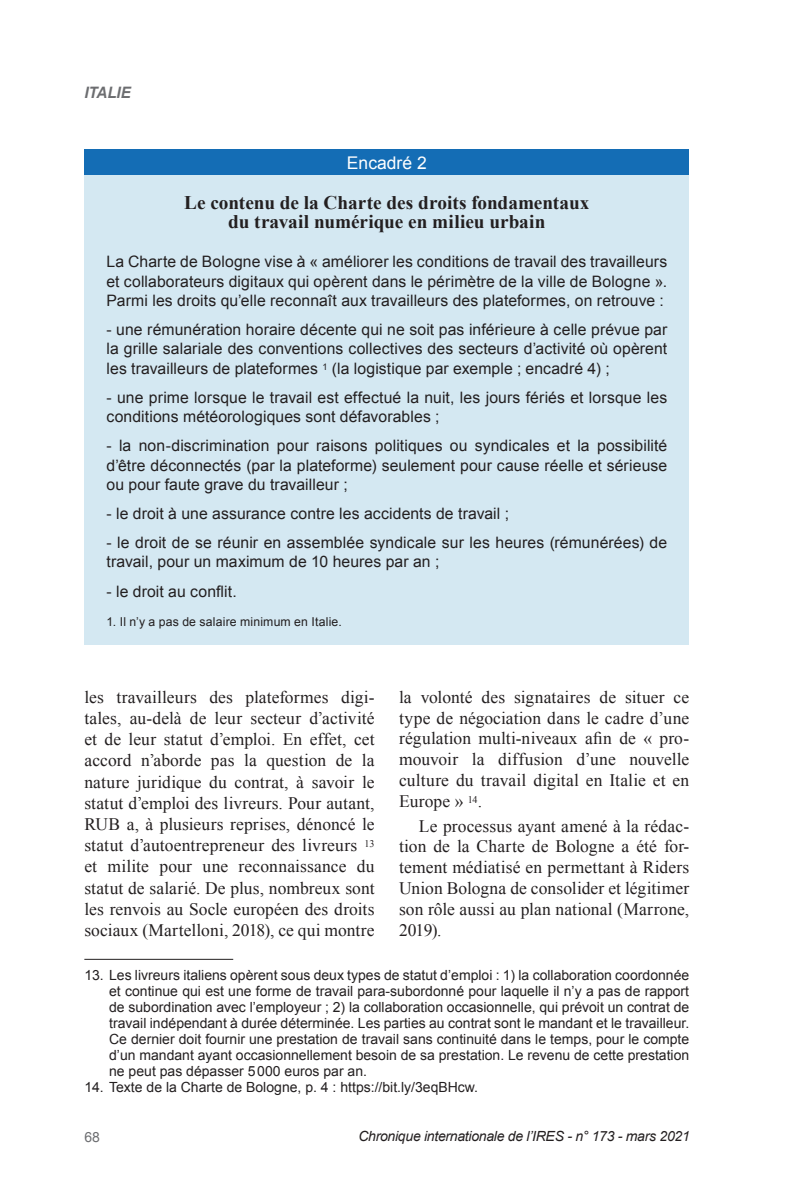
<style>
.page{position:relative;width:794px;height:1191px;background:#fff}
.page>*{position:absolute;margin:0;border:0;box-sizing:border-box;transform-origin:0 0}
.TITRE_ENCADRE{font:700 19.25px/19.8px "Times New Roman";color:#231f20;text-align:center}
.t1{font:17.5px/21.2px "Times New Roman";letter-spacing:.005em;color:#231f20;text-align:justify}
.Encadré_bando{font:17.5px "Arial";color:#fff}
.ENCADRE{font:15.75px/19.2px "Arial";letter-spacing:.005em;color:#231f20;text-align:justify}
.t2{font:italic 700 15.75px "Arial";color:#6c6d70;scale:.95 1}
.Notes_de_bas_2{font:14px/15.9px "Arial";color:#231f20;text-align:justify}
.t3{font:italic 14px "Arial";letter-spacing:-.02em;color:#231f20}
.t4{font:14px "Arial";color:#6c6d70}
.Encadre_source{font:12.25px "Arial";letter-spacing:.015em;color:#231f20}
</style>
<div class="page">
<hr style="left:84px;top:959px;width:149px;height:1px;background:#231f20">
<div style="left:85px;top:149px;width:604px;height:27px;background:#146db5"></div>
<div style="left:85px;top:176px;width:604px;height:469px;background:#d4e8f2"></div>
<p class="t2" style="left:84px;top:82px;width:50px">ITALIE</p>
<p class="Encadré_bando" style="left:347px;top:151px;width:81px">Encadré 2</p>
<p class="TITRE_ENCADRE" style="left:184px;top:192px;width:407px">Le contenu de la Charte des droits fondamentaux du travail numérique en milieu urbain</p>
<p class="ENCADRE" style="left:106px;top:252px;width:562px">La Charte de Bologne vise à « améliorer les conditions de travail des travailleurs et collaborateurs digitaux qui opèrent dans le périmètre de la ville de Bologne ».<br>Parmi les droits qu’elle reconnaît aux travailleurs des plateformes, on retrouve :</p>
<p class="ENCADRE" style="left:106px;top:320px;width:562px">- une rémunération horaire décente qui ne soit pas inférieure à celle prévue par la grille salariale des conventions collectives des secteurs d’activité où opèrent les travailleurs de plateformes <sup>1</sup> (la logistique par exemple ; encadré 4) ;</p>
<p class="ENCADRE" style="left:106px;top:388px;width:562px">- une prime lorsque le travail est effectué la nuit, les jours fériés et lorsque les conditions météorologiques sont défavorables ;</p>
<p class="ENCADRE" style="left:106px;top:436px;width:562px">- la non-discrimination pour raisons politiques ou syndicales et la possibilité d’être déconnectés (par la plateforme) seulement pour cause réelle et sérieuse ou pour faute grave du travailleur ;</p>
<p class="ENCADRE" style="left:106px;top:504px;width:404px">- le droit à une assurance contre les accidents de travail ;</p>
<p class="ENCADRE" style="left:106px;top:533px;width:562px">- le droit de se réunir en assemblée syndicale sur les heures (rémunérées) de travail, pour un maximum de 10 heures par an ;</p>
<p class="ENCADRE" style="left:106px;top:581px;width:132px">- le droit au conflit.</p>
<p class="Encadre_source" style="left:106px;top:613px;width:237px">1. Il n’y a pas de salaire minimum en Italie.</p>
<p class="t1" style="left:84px;top:686px;width:292px">les travailleurs des plateformes digi&shy;tales, au-delà de leur secteur d’activité et de leur statut d’emploi. En effet, cet accord n’aborde pas la question de la nature juridique du contrat, à savoir le statut d’emploi des livreurs. Pour autant, RUB a, à plusieurs reprises, dénoncé le statut d’autoentrepreneur des livreurs <sup>13 </sup>et milite pour une reconnaissance du statut de salarié. De plus, nombreux sont les renvois au Socle européen des droits sociaux (Martelloni, 2018), ce qui montre</p>
<p class="Notes_de_bas_2" style="left:109px;top:967px;width:581px;text-indent:-25px">13. Les livreurs italiens opèrent sous deux types de statut d’emploi : 1) la collaboration coordonnée et continue qui est une forme de travail para-subordonné pour laquelle il n’y a pas de rapport de subordination avec l’employeur ; 2) la collaboration occasionnelle, qui prévoit un contrat de travail indépendant à durée déterminée. Les parties au contrat sont le mandant et le travailleur.<br>Ce dernier doit fournir une prestation de travail sans continuité dans le temps, pour le compte d’un mandant ayant occasionnellement besoin de sa prestation. Le revenu de cette prestation ne peut pas dépasser 5000 euros par an.</p>
<p class="Notes_de_bas_2" style="left:84px;top:1079px;width:395px">14. Texte de la Charte de Bologne, p. 4 : https://bit.ly/3eqBHcw.</p>
<p class="t1" style="left:399px;top:686px;width:292px">la volonté des signataires de situer ce type de négociation dans le cadre d’une régulation multi-niveaux afin de « pro&shy;mouvoir la diffusion d’une nouvelle culture du travail digital en Italie et en Europe » <sup>14</sup>.</p>
<p class="t1" style="left:399px;top:815px;width:292px;text-indent:20px">Le processus ayant amené à la rédac&shy;tion de la Charte de Bologne a été for&shy;tement médiatisé en permettant à Riders Union Bologna de consolider et légitimer son rôle aussi au plan national (Marrone, 2019).</p>
<p class="t4" style="left:84px;top:1127px;width:17px">68</p>
<p class="t3" style="left:358px;top:1127px;width:333px">Chronique internationale de l’IRES - n° 173 - mars 2021</p>
</div>
